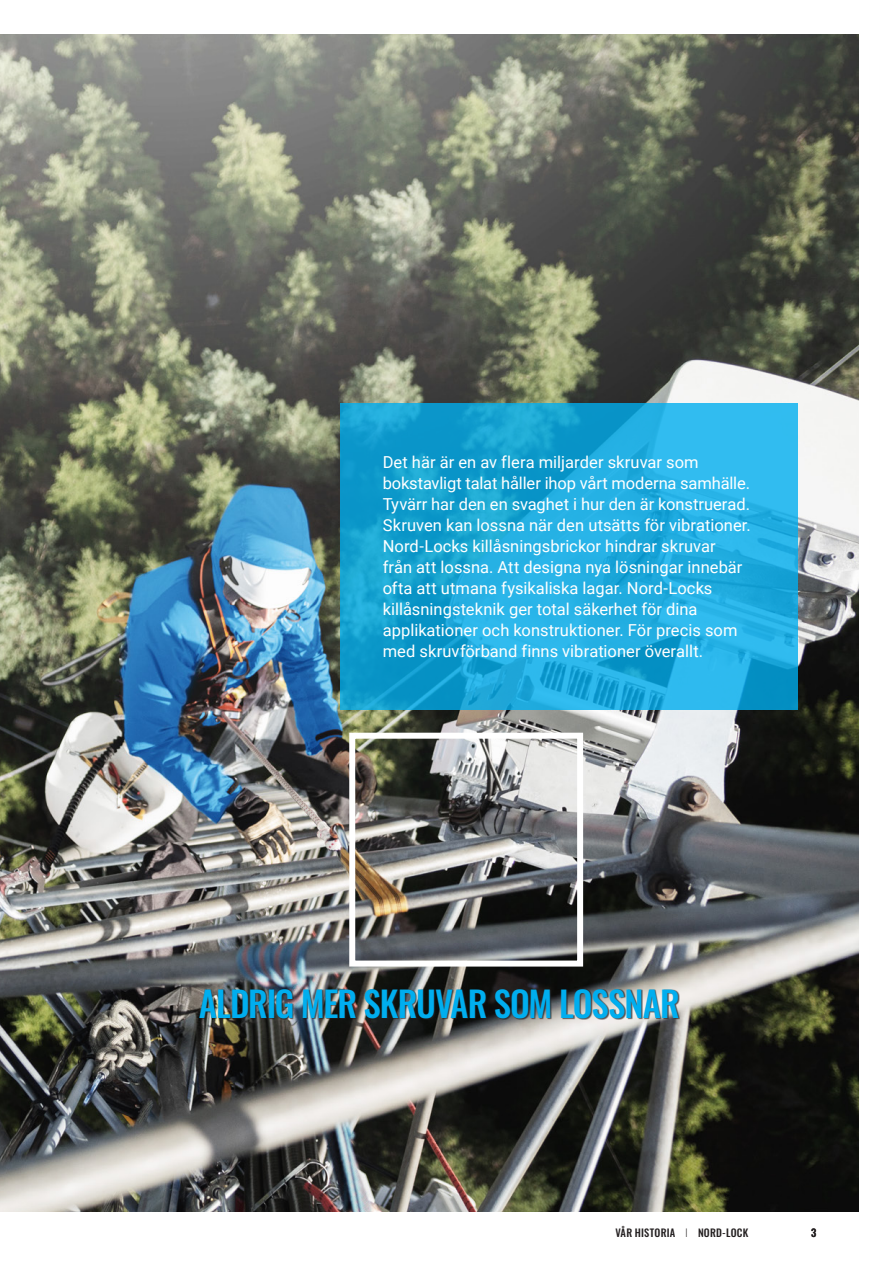
<style>
.page{position:relative;width:893px;height:1263px;background:#fff}
.page>*{position:absolute;margin:0;border:0;box-sizing:border-box;transform-origin:0 0}
.Title_2{font:500 35.1px "Oswald";letter-spacing:-.03em;color:#00aeef}
.Intro_Text{font:16.5px/21px "Roboto";color:#fff}
.Folio{font:500 10.5px "Oswald";letter-spacing:.02em;color:#231f20}
.s1{font-weight:200}
</style>
<div class="page">
<img style="left:0;top:34px;width:859px;height:1178px">
<div style="left:349px;top:733px;width:234px;height:233px;border:6px solid #fff"></div>
<svg style="left:340px;top:403px;width:458px;height:307px;background:#1da8db"></svg>
<div style="left:199px;top:989px;width:481px;height:31px;background:#231f20;opacity:.75"></div>
<p class="Intro_Text" style="left:383px;top:451px;width:370px">Det här är en av flera miljarder skruvar som bokstavligt talat håller ihop vårt moderna samhälle.<br>Tyvärr har den en svaghet i hur den är konstruerad.<br>Skruven kan lossna när den utsätts för vibrationer.<br>Nord-Locks killåsningsbrickor hindrar skruvar<br>från att lossna. Att designa nya lösningar innebär ofta att utmana fysikaliska lagar. Nord-Locks killåsningsteknik ger total säkerhet för dina applikationer och konstruktioner. För precis som med skruvförband finns vibrationer överallt.</p>
<p class="Title_2" style="left:199px;top:985px;width:482px">ALDRIG MER SKRUVAR SOM LOSSNAR</p>
<p class="Folio" style="left:615px;top:1228px;width:134px">VÅR HISTORIA <span class="s1">I</span> NORD-LOCK</p>
<p class="Folio" style="left:811px;top:1228px;width:7px">3</p>
</div>
